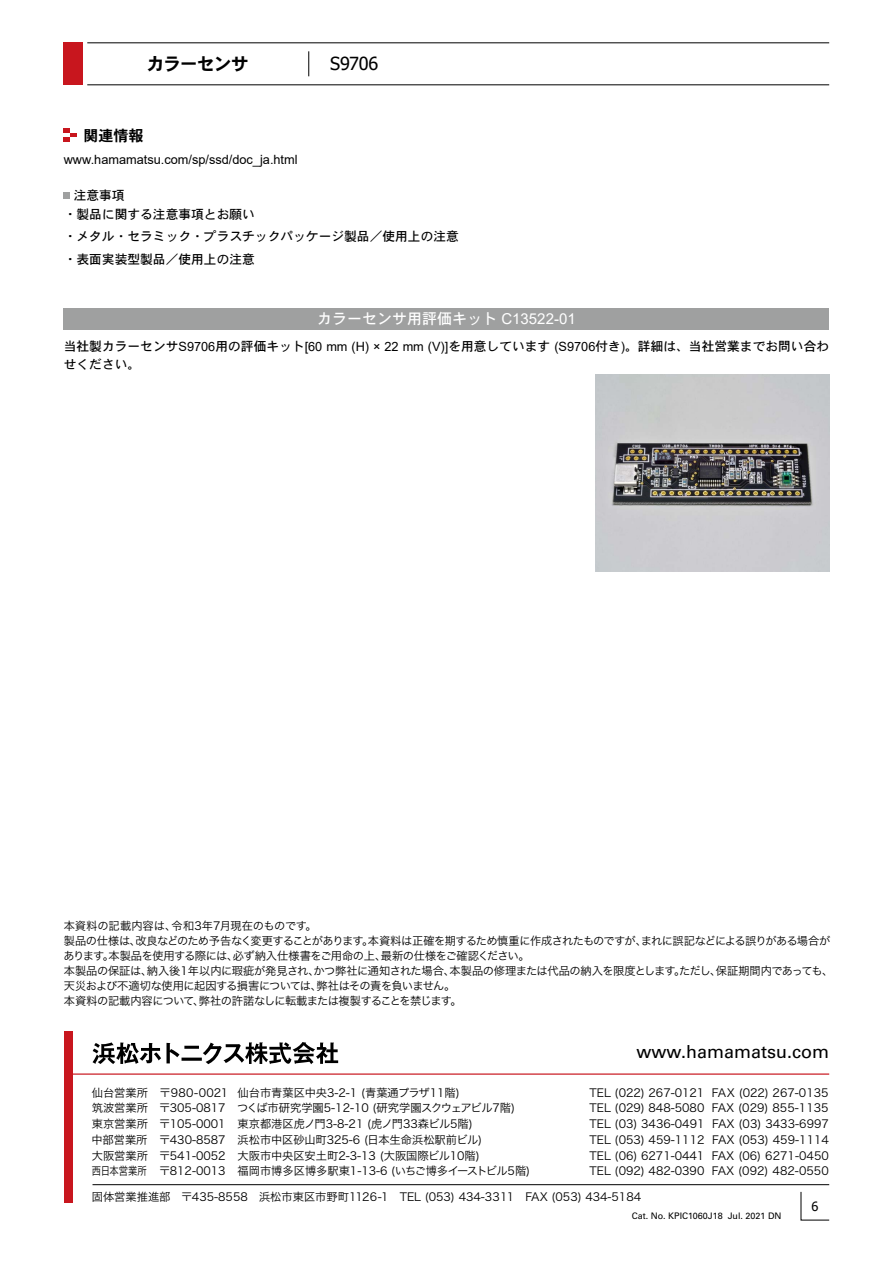
<style>
.page{position:relative;width:893px;height:1263px;background:#fff}
.page>*{position:absolute;margin:0;border:0;box-sizing:border-box;transform-origin:0 0}
.t1{font:18px "Univers LT Std";color:#000}
.t2{font:18px "DFHS Gothic W7 WINP RKSJ H";letter-spacing:-.07em;color:#000}
.t3{font:18px "Tahoma";letter-spacing:-.02em;color:#000}
.t4{font:15px "DFHS Gothic W5 WINP RKSJ H";color:#fff}
.t5{font:15px "DFHS Gothic W7 WINP RKSJ H";color:#000}
.t6{font:12.75px/18.3px "DFHS Gothic W5 WINP RKSJ H";color:#000}
.t7{font:12.75px "Arial";color:#000}
.t8{font:12.75px "Tahoma";color:#000}
.t9{font:11.25px/15.8px "Hira Kaku Std W3 90 msp RKSJ H";color:#000;text-align:justify}
.t10{font:11.25px/15px "Hira Kaku Std W3 90 msp RKSJ H";letter-spacing:-.04em;color:#000}
.t11{font:11.25px "Hira Kaku Std W3";letter-spacing:-.01em;color:#000}
.t12{font:9px "Univers LT Std";color:#000}
.s1{font-size:13.05px}
.s2{font-family:"Arial"}
</style>
<div class="page">
<svg style="left:308px;top:51px;width:1px;height:25px"></svg>
<hr style="left:87px;top:43px;width:742px;height:1px;background:#000">
<hr style="left:87px;top:85px;width:742px;height:1px;background:#000">
<div style="left:64px;top:43px;width:19px;height:42px;background:#c8161e"></div>
<svg style="left:800px;top:1191px;width:30px;height:30px"></svg>
<hr style="left:93px;top:1184px;width:736px;height:1px;background:#000">
<svg style="left:93px;top:1042px;width:86px;height:22px"></svg>
<hr style="left:184px;top:1046px;width:15px;height:3px;background:#000">
<svg style="left:182px;top:1057px;width:20px;height:4px"></svg>
<svg style="left:203px;top:1042px;width:135px;height:22px"></svg>
<div style="left:64px;top:1031px;width:8px;height:171px;background:#c8161e"></div>
<hr style="left:67px;top:1073px;width:762px;height:2px;background:#c8161e">
<svg style="left:64px;top:129px;width:13px;height:12px"></svg>
<svg style="left:64px;top:193px;width:6px;height:6px"></svg>
<div style="left:64px;top:308px;width:765px;height:21px;background:#9fa0a0"></div>
<img style="left:595px;top:374px;width:234px;height:198px">
<h1 class="t2" style="left:147px;top:55px;width:104px">カラーセンサ</h1>
<h1 class="t3" style="left:330px;top:52px;width:50px">S9706</h1>
<h2 class="t5" style="left:83px;top:128px;width:61px">関連情報</h2>
<p class="t7" style="left:64px;top:151px;width:235px">www.hamamatsu.com/sp/ssd/doc_ja.html</p>
<p class="t6" style="left:64px;top:187px;width:193px;text-indent:10px">注意事項<br><span class="s1">・</span>製品に関する注意事項とお願い</p>
<p class="t6" style="left:64px;top:225px;width:397px;line-height:22.5px"><span class="s1">・</span>メタル・セラミック・プラスチックパッケージ製品／使用上の注意<span class="s1">・</span>表面実装型製品／使用上の注意</p>
<h2 class="t4" style="left:317px;top:311px;width:260px">カラーセンサ用評価キット <span class="s2">C13522-01</span></h2>
<p class="t6" style="left:64px;top:338px;width:767px">当社製カラーセンサ<span class="s2">S9706</span>用の評価キット<span class="s2">[60 mm (H) × 22 mm (V)]</span>を用意しています <span class="s2">(S9706</span>付き<span class="s2">)</span>。詳細は、当社営業までお問い合わせください。</p>
<p class="t11" style="left:64px;top:918px;width:255px">本資料の記載内容は、令和3年7月現在のものです。</p>
<p class="t10" style="left:63px;top:933px;width:771px">製品の仕様は、改良などのため予告なく変更することがあります。本資料は正確を期するため慎重に作成されたものですが、まれに誤記などによる誤りがある場合があります。本製品を使用する際には、必ず納入仕様書をご用命の上、最新の仕様をご確認ください。<br>本製品の保証は、納入後1年以内に瑕疵が発見され、かつ弊社に通知された場合、本製品の修理または代品の納入を限度とします。ただし、保証期間内であっても、天災および不適切な使用に起因する損害については、弊社はその責を負いません。<br>本資料の記載内容について、弊社の許諾なしに転載または複製することを禁じます。</p>
<h1 class="t1" style="left:637px;top:1041px;width:194px">www.hamamatsu.com</h1>
<p class="t9" style="left:92px;top:1084px;width:58px">仙台営業所筑波営業所東京営業所中部営業所大阪営業所西日本営業所</p>
<p class="t9" style="left:159px;top:1084px;width:70px;text-align:left">〒980-0021〒305-0817〒105-0001〒430-8587〒541-0052〒812-0013</p>
<p class="t9" style="left:237px;top:1084px;width:295px;text-align:left">仙台市青葉区中央3-2-1 (青葉通プラザ11階)<br>つくば市研究学園5-12-10 (研究学園スクウェアビル7階)<br>東京都港区虎ノ門3-8-21 (虎ノ門33森ビル5階)<br>浜松市中区砂山町325-6 (日本生命浜松駅前ビル)<br>大阪市中央区安土町2-3-13 (大阪国際ビル10階)<br>福岡市博多区博多駅東1-13-6 (いちご博多イーストビル5階)</p>
<p class="t9" style="left:590px;top:1084px;width:241px">TEL (022) 267-0121 FAX (022) 267-0135<br>TEL (029) 848-5080 FAX (029) 855-1135<br>TEL (03) 3436-0491 FAX (03) 3433-6997<br>TEL (053) 459-1112 FAX (053) 459-1114<br>TEL (06) 6271-0441 FAX (06) 6271-0450<br>TEL (092) 482-0390 FAX (092) 482-0550</p>
<p class="t9" style="left:92px;top:1188px;width:551px">固体営業推進部　〒435-8558　浜松市東区市野町1126-1　TEL (053) 434-3311　FAX (053) 434-5184</p>
<p class="t8" style="left:811px;top:1197px;width:8px">6</p>
<p class="t12" style="left:632px;top:1210px;width:151px">Cat. No. KPIC1060J18 Jul. 2021 DN</p>
</div>
